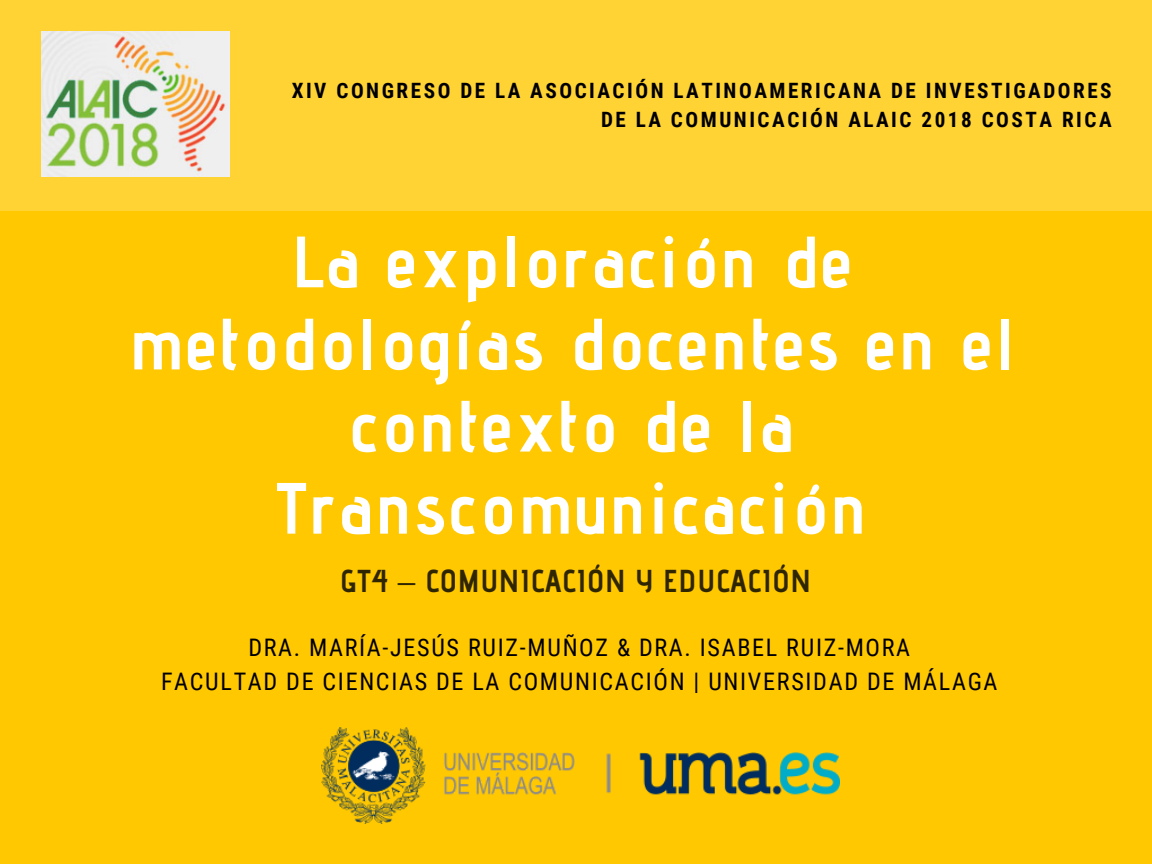
<style>
.page{position:relative;width:1152px;height:864px;background:#ffc800}
.page>*{position:absolute;margin:0;border:0;box-sizing:border-box;transform-origin:0 0}
.t1{font:700 72.45px/82.2px "Advent Pro";letter-spacing:.04em;color:#fff;text-align:center}
.t2{font:700 31.65px "Advent Pro";letter-spacing:.02em;color:#2f2600}
.t3{font:24.15px/33.8px "Roboto Condensed";letter-spacing:.07em;color:#000;text-align:center}
.t4{font:700 21.15px/29.2px "Roboto Condensed";letter-spacing:.12em;color:#000;text-align:right}
.s1{font-family:"Liberation Sans";font-weight:400}
</style>
<div class="page">
<div style="left:0;top:0;width:1152px;height:210px;background:#ffd333"></div>
<img style="left:322px;top:728px;width:517px;height:96px">
<img style="left:42px;top:32px;width:188px;height:145px">
<p class="t4" style="left:292px;top:76px;width:822px">XIV CONGRESO DE LA ASOCIACIÓN LATINOAMERICANA DE INVESTIGADORES<br>DE LA COMUNICACIÓN ALAIC 2018 COSTA RICA</p>
<h1 class="t1" style="left:129px;top:220px;width:887px">La exploración de metodologías docentes en el contexto de la<br>Transcomunicación</h1>
<h2 class="t2" style="left:340px;top:561px;width:472px">GT4 <span class="s1">–</span> COMUNICACIÓN Y EDUCACIÓN</h2>
<p class="t3" style="left:161px;top:631px;width:838px">DRA. MARÍA-JESÚS RUIZ-MUÑOZ &amp; DRA. ISABEL RUIZ-MORA<br>FACULTAD DE CIENCIAS DE LA COMUNICACIÓN | UNIVERSIDAD DE MÁLAGA</p>
</div>
